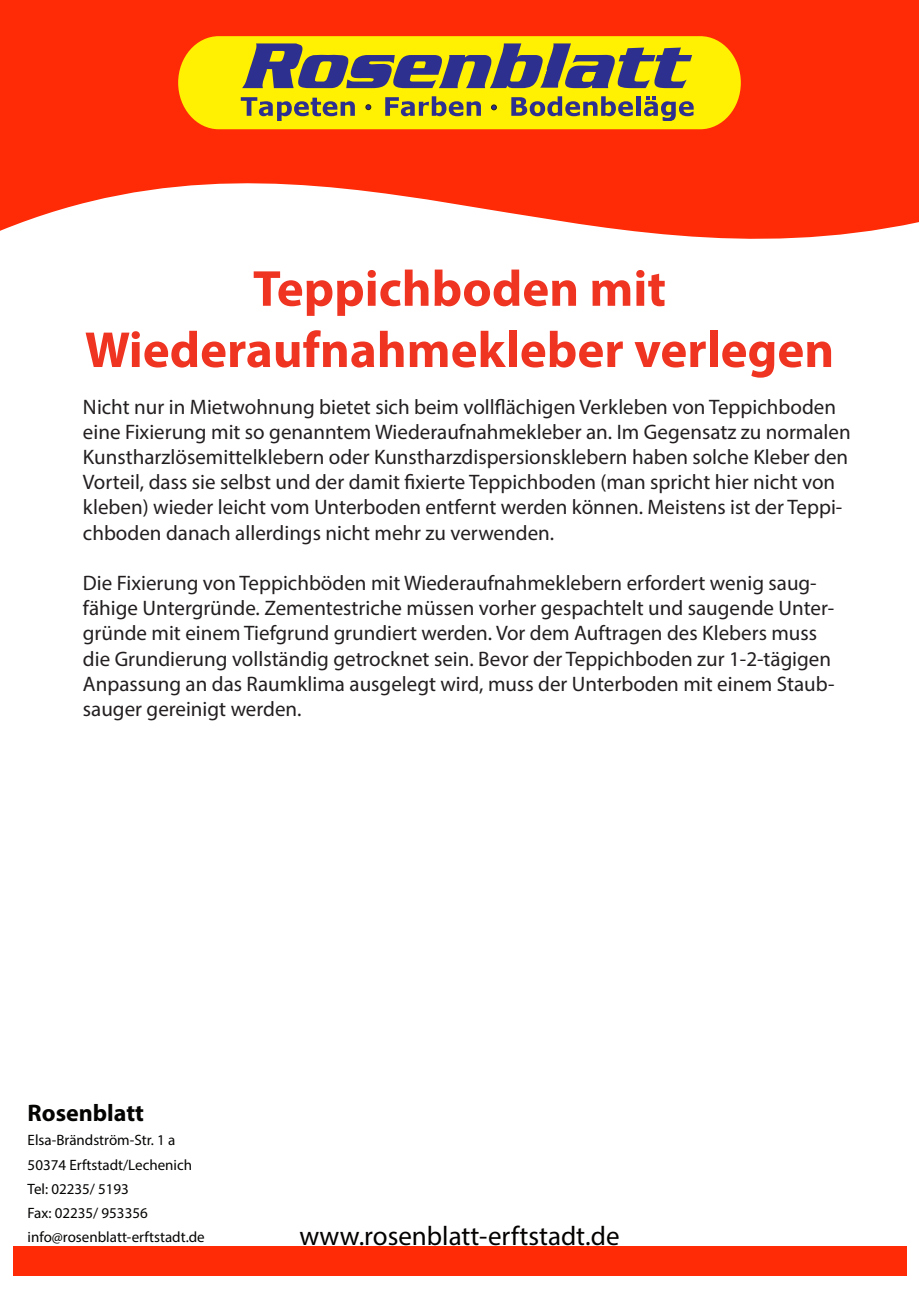
<style>
.page{position:relative;width:919px;height:1289px;background:#fff}
.page>*{position:absolute;margin:0;border:0;box-sizing:border-box;transform-origin:0 0}
.t1{font:700 51px/61.2px "Myriad Pro";color:#ef3522;text-align:center}
.t2{font:27px "Myriad Pro";color:#040000}
.t3{font:700 24px "Myriad Pro";color:#040503}
.t4{font:21px/25.2px "Myriad Pro";color:#231f20}
.t5{font:15px/24px "Myriad Pro";color:#040503}
</style>
<div class="page">
<svg style="left:0;top:0;width:918px;height:239px;background:#ff4a2b"></svg>
<div style="left:13px;top:1246px;width:893px;height:30px;background:#ff2b06"></div>
<svg style="left:178px;top:36px;width:562px;height:93px;background:#fee201"></svg>
<svg style="left:242px;top:43px;width:450px;height:45px;background:#8b864f"></svg>
<hr style="left:636px;top:96px;width:4px;height:20px;background:#2e308f">
<svg style="left:644px;top:96px;width:49px;height:25px"></svg>
<svg style="left:511px;top:96px;width:122px;height:20px;background:#9c9643"></svg>
<svg style="left:365px;top:104px;width:6px;height:6px"></svg>
<svg style="left:491px;top:105px;width:5px;height:5px"></svg>
<svg style="left:385px;top:96px;width:96px;height:20px;background:#a39c3e"></svg>
<svg style="left:241px;top:97px;width:114px;height:24px;background:#b2aa34"></svg>
<h1 class="t1" style="left:85px;top:256px;width:750px">Teppichboden mit<br>Wiederaufnahmekleber verlegen</h1>
<p class="t4" style="left:83px;top:393px;width:769px">Nicht nur in Mietwohnung bietet sich beim vollflächigen Verkleben von Teppichboden eine Fixierung mit so genanntem Wiederaufnahmekleber an. Im Gegensatz zu normalen Kunstharzlösemittelklebern oder Kunstharzdispersionsklebern haben solche Kleber den Vorteil, dass sie selbst und der damit fixierte Teppichboden (man spricht hier nicht von kleben) wieder leicht vom Unterboden entfernt werden können. Meistens ist der Teppi&shy;chboden danach allerdings nicht mehr zu verwenden.</p>
<p class="t4" style="left:83px;top:570px;width:753px">Die Fixierung von Teppichböden mit Wiederaufnahmeklebern erfordert wenig saug&shy;fähige Untergründe. Zementestriche müssen vorher gespachtelt und saugende Unter&shy;gründe mit einem Tiefgrund grundiert werden. Vor dem Auftragen des Klebers muss die Grundierung vollständig getrocknet sein. Bevor der Teppichboden zur 1-2-tägigen Anpassung an das Raumklima ausgelegt wird, muss der Unterboden mit einem Staub&shy;sauger gereinigt werden.</p>
<p class="t3" style="left:28px;top:1096px;width:118px">Rosenblatt</p>
<p class="t5" style="left:28px;top:1128px;width:179px">Elsa-Brändström-Str. 1 a<br>50374 Erftstadt/Lechenich<br>Tel: 02235/ 5193<br>Fax: 02235/ 953356 info@rosenblatt-erftstadt.de</p>
<p class="t2" style="left:299px;top:1218px;width:321px">www.rosenblatt-erftstadt.de</p>
</div>
